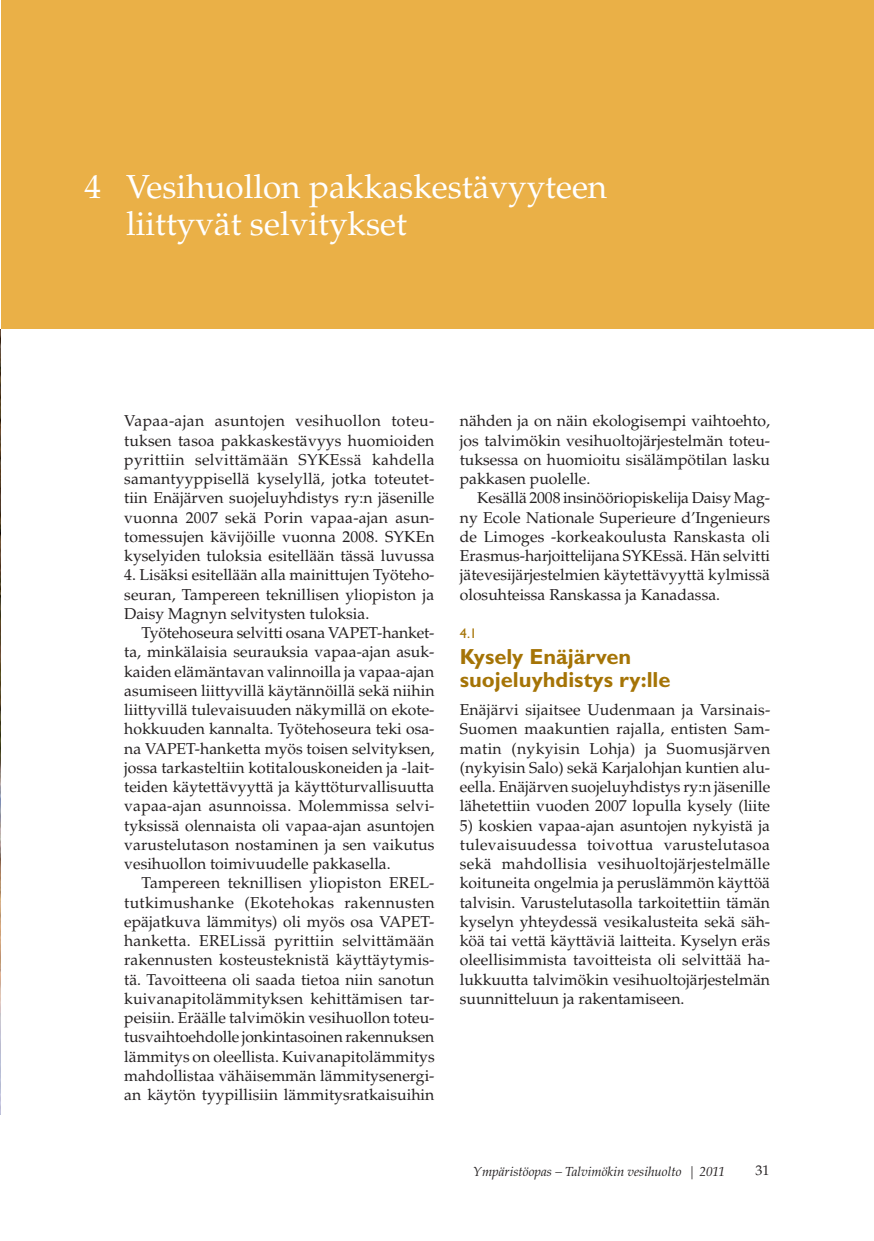
<style>
.page{position:relative;width:874px;height:1241px;background:#fff}
.page>*{position:absolute;margin:0;border:0;box-sizing:border-box;transform-origin:0 0}
.t1{font:33.25px/36.8px "Palatino LT Std";color:#fff}
.t2{font:700 21.88px/22.8px "Gill Sans Std";color:#a57406}
.t3{font:15.75px/19.2px "Palatino LT Std";color:#231f20;text-align:justify}
.t4{font:14px "Gill Sans Std";color:#a57406}
.t5{font:14px "Palatino LT Std";color:#231f20}
.t6{font:italic 13.12px "Palatino LT Std";color:#231f20}
</style>
<div class="page">
<div style="left:1px;top:0;width:872px;height:329px;background:#eab047"></div>
<img style="left:0;top:329px;width:1px;height:786px">
<h1 class="t1" style="left:126px;top:173px;width:482px;text-indent:-42px">4 Vesihuollon pakkaskestävyyteen liittyvät selvitykset</h1>
<p class="t3" style="left:124px;top:413px;width:312px">Vapaa-ajan asuntojen vesihuollon toteu&shy;tuksen tasoa pakkaskestävyys huomioiden pyrittiin selvittämään SYKEssä kahdella samantyyppisellä kyselyllä, jotka toteutet&shy;tiin Enäjärven suojeluyhdistys ry:n jäsenille vuonna 2007 sekä Porin vapaa-ajan asun&shy;tomessujen kävijöille vuonna 2008. SYKEn kyselyiden tuloksia esitellään tässä luvussa</p>
<p class="t3" style="left:124px;top:567px;width:312px">4. Lisäksi esitellään alla mainittujen Työteho&shy;seuran, Tampereen teknillisen yliopiston ja Daisy Magnyn selvitysten tuloksia.</p>
<p class="t3" style="left:124px;top:625px;width:312px;text-indent:17px">Työtehoseura selvitti osana VAPET-hanket&shy;ta, minkälaisia seurauksia vapaa-ajan asuk&shy;kaiden elämäntavan valinnoilla ja vapaa-ajan asumiseen liittyvillä käytännöillä sekä niihin liittyvillä tulevaisuuden näkymillä on ekote&shy;hokkuuden kannalta. Työtehoseura teki osa&shy;na VAPET-hanketta myös toisen selvityksen, jossa tarkasteltiin kotitalouskoneiden ja -lait&shy;teiden käytettävyyttä ja käyttöturvallisuutta vapaa-ajan asunnoissa. Molemmissa selvi&shy;tyksissä olennaista oli vapaa-ajan asuntojen varustelutason nostaminen ja sen vaikutus vesihuollon toimivuudelle pakkasella.</p>
<p class="t3" style="left:124px;top:875px;width:312px;text-indent:17px">Tampereen teknillisen yliopiston EREL&shy;tutkimushanke (Ekotehokas rakennusten epäjatkuva lämmitys) oli myös osa VAPET&shy;hanketta. ERELissä pyrittiin selvittämään rakennusten kosteusteknistä käyttäytymis&shy;tä. Tavoitteena oli saada tietoa niin sanotun kuivanapitolämmityksen kehittämisen tar&shy;peisiin. Eräälle talvimökin vesihuollon toteu&shy;tusvaihtoehdolle jonkintasoinen rakennuksen lämmitys on oleellista. Kuivanapitolämmitys mahdollistaa vähäisemmän lämmitysenergi&shy;an käytön tyypillisiin lämmitysratkaisuihin</p>
<p class="t3" style="left:459px;top:413px;width:312px">nähden ja on näin ekologisempi vaihtoehto, jos talvimökin vesihuoltojärjestelmän toteu&shy;tuksessa on huomioitu sisälämpötilan lasku pakkasen puolelle.</p>
<p class="t3" style="left:459px;top:490px;width:312px;text-indent:17px">Kesällä 2008 insinööriopiskelija Daisy Mag&shy;ny Ecole Nationale Superieure d’Ingenieurs de Limoges -korkeakoulusta Ranskasta oli Erasmus-harjoittelijana SYKEssä. Hän selvitti jätevesijärjestelmien käytettävyyttä kylmissä olosuhteissa Ranskassa ja Kanadassa.</p>
<p class="t4" style="left:459px;top:628px;width:18px">4.1</p>
<h2 class="t2" style="left:459px;top:645px;width:212px">Kysely Enäjärven suojeluyhdistys ry:lle</h2>
<p class="t3" style="left:459px;top:702px;width:312px">Enäjärvi sijaitsee Uudenmaan ja Varsinais-Suomen maakuntien rajalla, entisten Sam&shy;matin (nykyisin Lohja) ja Suomusjärven (nykyisin Salo) sekä Karjalohjan kuntien alu&shy;eella. Enäjärven suojeluyhdistys ry:n jäsenille lähetettiin vuoden 2007 lopulla kysely (liite</p>
<p class="t3" style="left:459px;top:818px;width:312px">5) koskien vapaa-ajan asuntojen nykyistä ja tulevaisuudessa toivottua varustelutasoa sekä mahdollisia vesihuoltojärjestelmälle koituneita ongelmia ja peruslämmön käyttöä talvisin. Varustelutasolla tarkoitettiin tämän kyselyn yhteydessä vesikalusteita sekä säh&shy;köä tai vettä käyttäviä laitteita. Kyselyn eräs oleellisimmista tavoitteista oli selvittää ha&shy;lukkuutta talvimökin vesihuoltojärjestelmän suunnitteluun ja rakentamiseen.</p>
<p class="t6" style="left:473px;top:1164px;width:253px">Ympäristöopas – Talvimökin vesihuolto | 2011</p>
<p class="t5" style="left:755px;top:1165px;width:15px">31</p>
</div>
